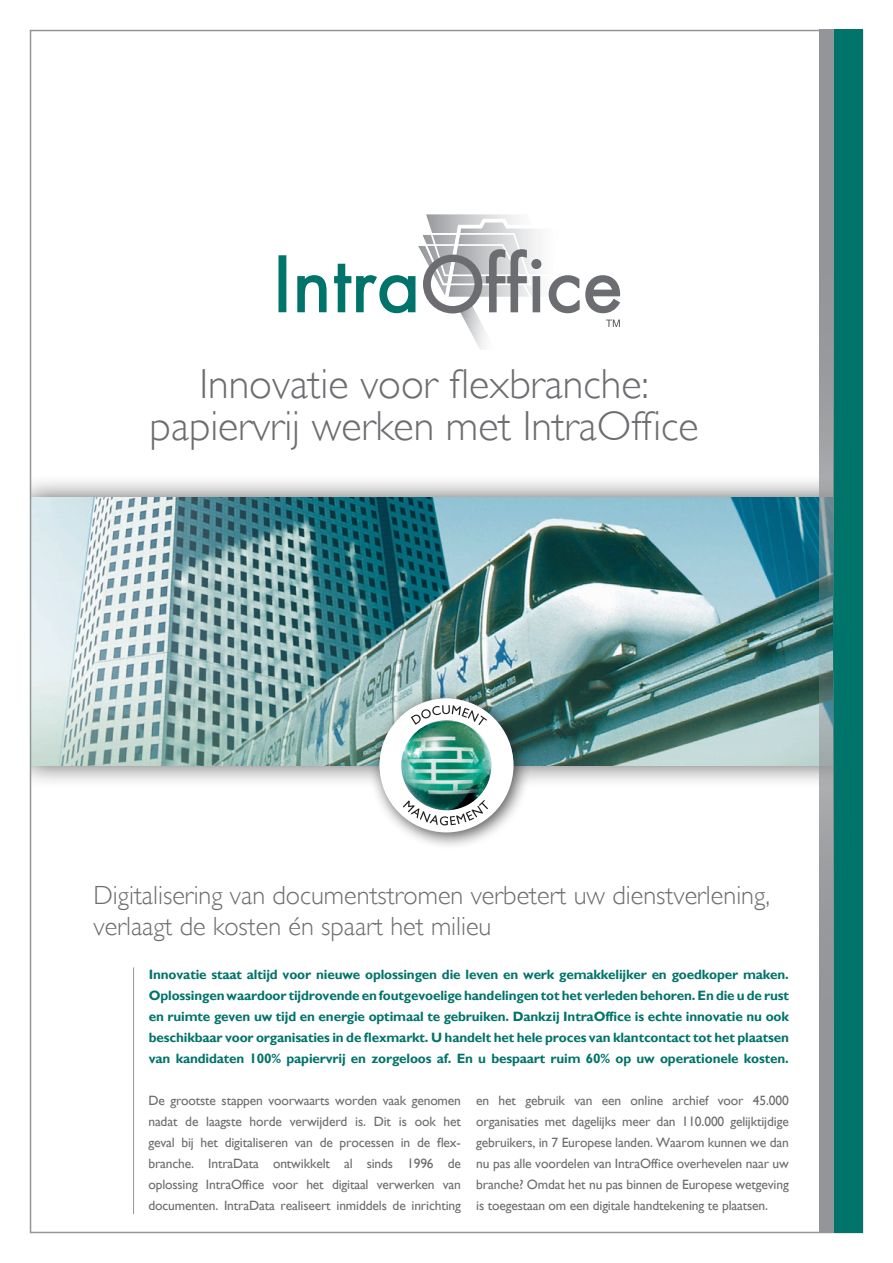
<style>
.page{position:relative;width:893px;height:1263px;background:#fff}
.page>*{position:absolute;margin:0;border:0;box-sizing:border-box;transform-origin:0 0}
.vet9_14{font:300 42px "Gill Sans";color:#6c6d70}
.t1{font:300 26.25px/31.5px "Gill Sans";color:#6c6d70}
.vet9_14-2{font:13.5px/21px "Gill Sans";letter-spacing:-.01em;color:#6c6d70;text-align:justify}
.vet9_14-3{font:700 13.5px/21px "Gill Sans";letter-spacing:-.01em;color:#00736a;text-align:justify}
</style>
<div class="page">
<hr style="left:133px;top:967px;width:1px;height:247px;background:#939598">
<div style="left:6px;top:474px;width:881px;height:315px;background:#231f20;opacity:.75"></div>
<img style="left:33px;top:497px;width:786px;height:268px">
<div style="left:368px;top:687px;width:163px;height:163px;background:#231f20;opacity:.75"></div>
<img style="left:379px;top:698px;width:134px;height:135px">
<div style="left:863px;top:0;width:30px;height:1263px;background:#fff"></div>
<div style="left:0;top:0;width:30px;height:1263px;background:#fff"></div>
<div style="left:279px;top:256px;width:7px;height:55px;background:#00736a"></div>
<svg style="left:297px;top:275px;width:30px;height:38px"></svg>
<svg style="left:334px;top:214px;width:286px;height:136px"></svg>
<div style="left:833px;top:30px;width:30px;height:1203px;background:#00736a"></div>
<svg style="left:819px;top:30px;width:14px;height:1203px;background:#8d9699"></svg>
<p class="vet9_14" style="left:199px;top:359px;width:451px">Innovatie voor flexbranche:</p>
<p class="vet9_14" style="left:150px;top:401px;width:551px">papiervrij werken met IntraOffice</p>
<p class="t1" style="left:94px;top:879px;width:678px">Digitalisering van documentstromen verbetert uw dienstverlening, verlaagt de kosten én spaart het milieu</p>
<p class="vet9_14-3" style="left:149px;top:964px;width:642px">Innovatie staat altijd voor nieuwe oplossingen die leven en werk gemakkelijker en goedkoper maken.<br>Oplossingen waardoor tijdrovende en foutgevoelige handelingen tot het verleden behoren. En die u de rust en ruimte geven uw tijd en energie optimaal te gebruiken. Dankzij IntraOffice is echte innovatie nu ook beschikbaar voor organisaties in de flexmarkt. U handelt het hele proces van klantcontact tot het plaatsen van kandidaten 100% papiervrij en zorgeloos af. En u bespaart ruim 60% op uw operationele kosten.</p>
<p class="vet9_14-2" style="left:148px;top:1090px;width:314px">De grootste stappen voorwaarts worden vaak genomen nadat de laagste horde verwijderd is. Dit is ook het geval bij het digitaliseren van de processen in de flex&shy;branche. IntraData ontwikkelt al sinds 1996 de oplossing IntraOffice voor het digitaal verwerken van documenten. IntraData realiseert inmiddels de inrichting</p>
<p class="vet9_14-2" style="left:476px;top:1090px;width:314px">en het gebruik van een online archief voor 45.000 organisaties met dagelijks meer dan 110.000 gelijktijdige gebruikers, in 7 Europese landen. Waarom kunnen we dan nu pas alle voordelen van IntraOffice overhevelen naar uw branche? Omdat het nu pas binnen de Europese wetgeving is toegestaan om een digitale handtekening te plaatsen.</p>
</div>
